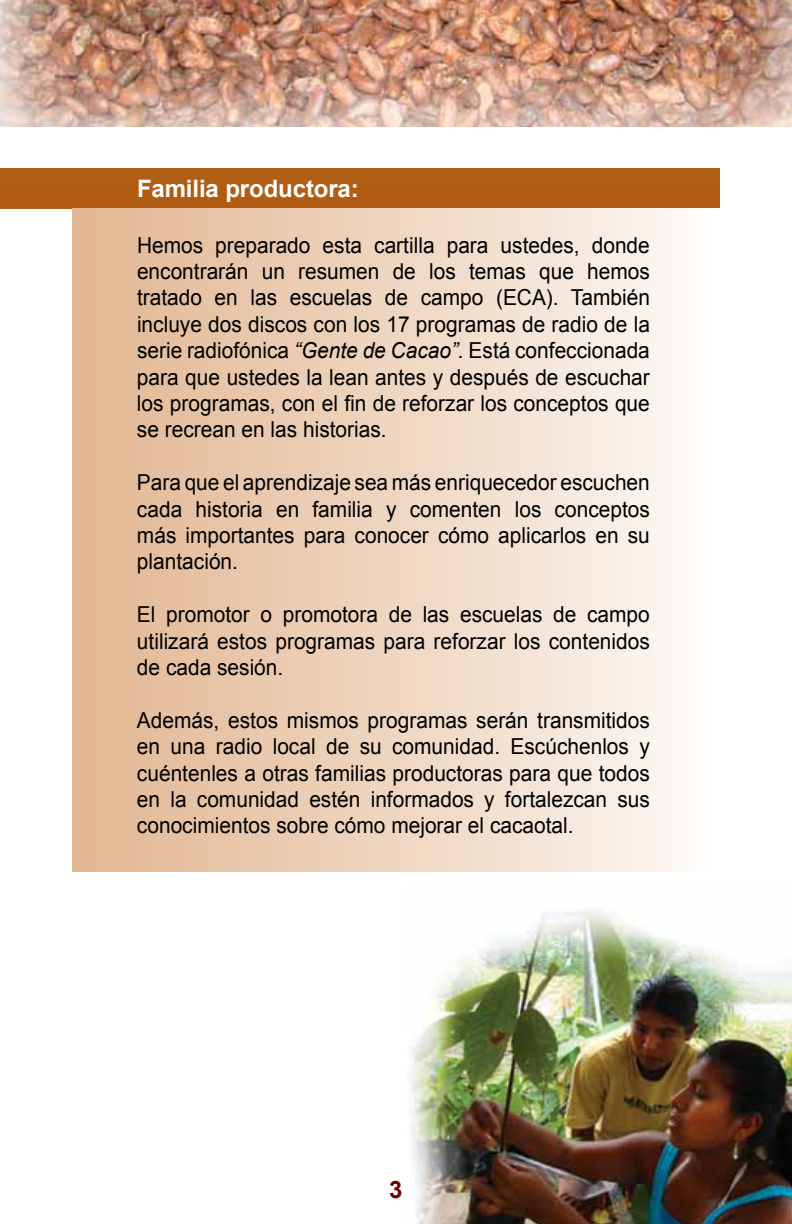
<style>
.page{position:relative;width:792px;height:1224px;background:#fff}
.page>*{position:absolute;margin:0;border:0;box-sizing:border-box;transform-origin:0 0}
.t1{font:700 24px "Arial";letter-spacing:-.005em;color:#fff}
.t2{font:700 24px "Arial";color:#700000}
.t3{font:22px/26.4px "Arial";color:#000;text-align:justify;scale:.95 1}
.s1{font-style:italic}
</style>
<div class="page">
<div style="left:0;top:168px;width:720px;height:40px;background:#b15c12"></div>
<img style="left:410px;top:907px;width:382px;height:317px">
<img style="left:0;top:0;width:792px;height:126px">
<div style="left:72px;top:208px;width:648px;height:664px;background:linear-gradient(to right,#e1b48f,#fdfaf8)"></div>
<p class="t1" style="left:137px;top:173px;width:223px">Familia productora:</p>
<p class="t3" style="left:137px;top:232px;width:541px">Hemos preparado esta cartilla para ustedes, donde encontrarán un resumen de los temas que hemos tratado en las escuelas de campo (ECA). También incluye dos discos con los 17 programas de radio de la serie radiofónica <span class="s1">“Gente de Cacao”.</span> Está confeccionada para que ustedes la lean antes y después de escuchar los programas, con el fin de reforzar los conceptos que se recrean en las historias.</p>
<p class="t3" style="left:137px;top:470px;width:541px">Para que el aprendizaje sea más enriquecedor escuchen cada historia en familia y comenten los conceptos más importantes para conocer cómo aplicarlos en su plantación.</p>
<p class="t3" style="left:137px;top:602px;width:541px">El promotor o promotora de las escuelas de campo utilizará estos programas para reforzar los contenidos de cada sesión.</p>
<p class="t3" style="left:137px;top:707px;width:541px">Además, estos mismos programas serán transmitidos en una radio local de su comunidad. Escúchenlos y cuéntenles a otras familias productoras para que todos en la comunidad estén informados y fortalezcan sus conocimientos sobre cómo mejorar el cacaotal.</p>
<p class="t2" style="left:389px;top:1174px;width:15px">3</p>
</div>
